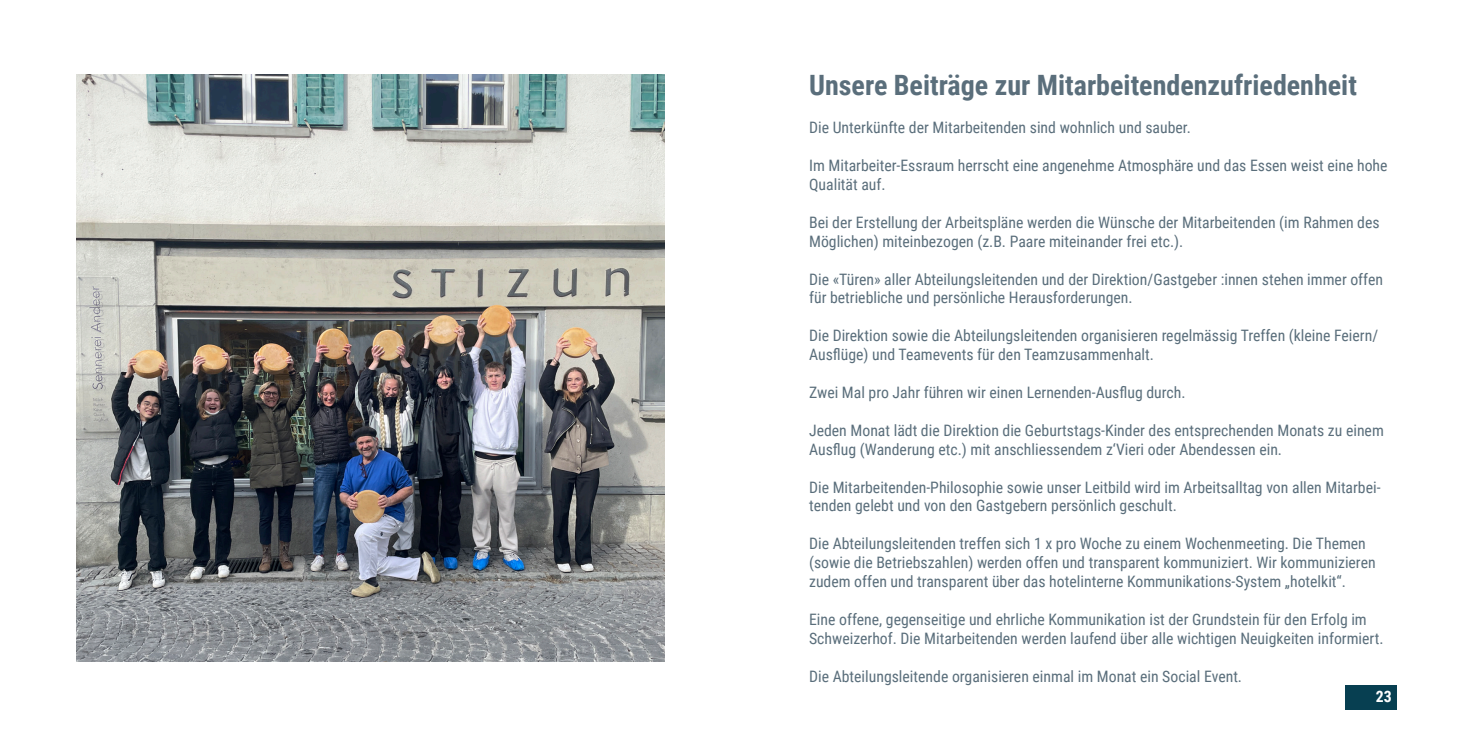
<style>
.page{position:relative;width:1474px;height:737px;background:#fff}
.page>*{position:absolute;margin:0;border:0;box-sizing:border-box;transform-origin:0 0}
.t1{font:700 28px "Roboto Condensed";color:#5a6e7b}
.t2{font:15.75px/18.9px "Roboto Condensed";color:#5a6e7b}
.t3{font:700 15.75px "Roboto Condensed";color:#fff}
</style>
<div class="page">
<div style="left:1345px;top:685px;width:51px;height:24px;background:#073f51"></div>
<img style="left:77px;top:74px;width:588px;height:587px">
<h1 class="t1" style="left:809px;top:66px;width:549px">Unsere Beiträge zur Mitarbeitendenzufriedenheit</h1>
<p class="t2" style="left:809px;top:118px;width:383px">Die Unterkünfte der Mitarbeitenden sind wohnlich und sauber.</p>
<p class="t2" style="left:809px;top:155px;width:580px">Im Mitarbeiter-Essraum herrscht eine angenehme Atmosphäre und das Essen weist eine hohe<br>Qualität auf.</p>
<p class="t2" style="left:809px;top:212px;width:572px">Bei der Erstellung der Arbeitspläne werden die Wünsche der Mitarbeitenden (im Rahmen des<br>Möglichen) miteinbezogen (z.B. Paare miteinander frei etc.).</p>
<p class="t2" style="left:809px;top:269px;width:575px">Die «Türen» aller Abteilungsleitenden und der Direktion/Gastgeber :innen stehen immer offen für betriebliche und persönliche Herausforderungen.</p>
<p class="t2" style="left:809px;top:325px;width:570px">Die Direktion sowie die Abteilungsleitenden organisieren regelmässig Treffen (kleine Feiern/<br>Ausflüge) und Teamevents für den Teamzusammenhalt.</p>
<p class="t2" style="left:809px;top:382px;width:378px">Zwei Mal pro Jahr führen wir einen Lernenden-Ausflug durch.</p>
<p class="t2" style="left:809px;top:420px;width:576px">Jeden Monat lädt die Direktion die Geburtstags-Kinder des entsprechenden Monats zu einem<br>Ausflug (Wanderung etc.) mit anschliessendem z‘Vieri oder Abendessen ein.</p>
<p class="t2" style="left:809px;top:477px;width:573px">Die Mitarbeitenden-Philosophie sowie unser Leitbild wird im Arbeitsalltag von allen Mitarbei&shy;tenden gelebt und von den Gastgebern persönlich geschult.</p>
<p class="t2" style="left:809px;top:533px;width:568px">Die Abteilungsleitenden treffen sich 1 x pro Woche zu einem Wochenmeeting. Die Themen (sowie die Betriebszahlen) werden offen und transparent kommuniziert. Wir kommunizieren zudem offen und transparent über das hotelinterne Kommunikations-System „hotelkit“.</p>
<p class="t2" style="left:809px;top:609px;width:576px">Eine offene, gegenseitige und ehrliche Kommunikation ist der Grundstein für den Erfolg im<br>Schweizerhof. Die Mitarbeitenden werden laufend über alle wichtigen Neuigkeiten informiert.</p>
<p class="t2" style="left:809px;top:666px;width:434px">Die Abteilungsleitende organisieren einmal im Monat ein Social Event.</p>
<p class="t3" style="left:1375px;top:685px;width:17px">23</p>
</div>
